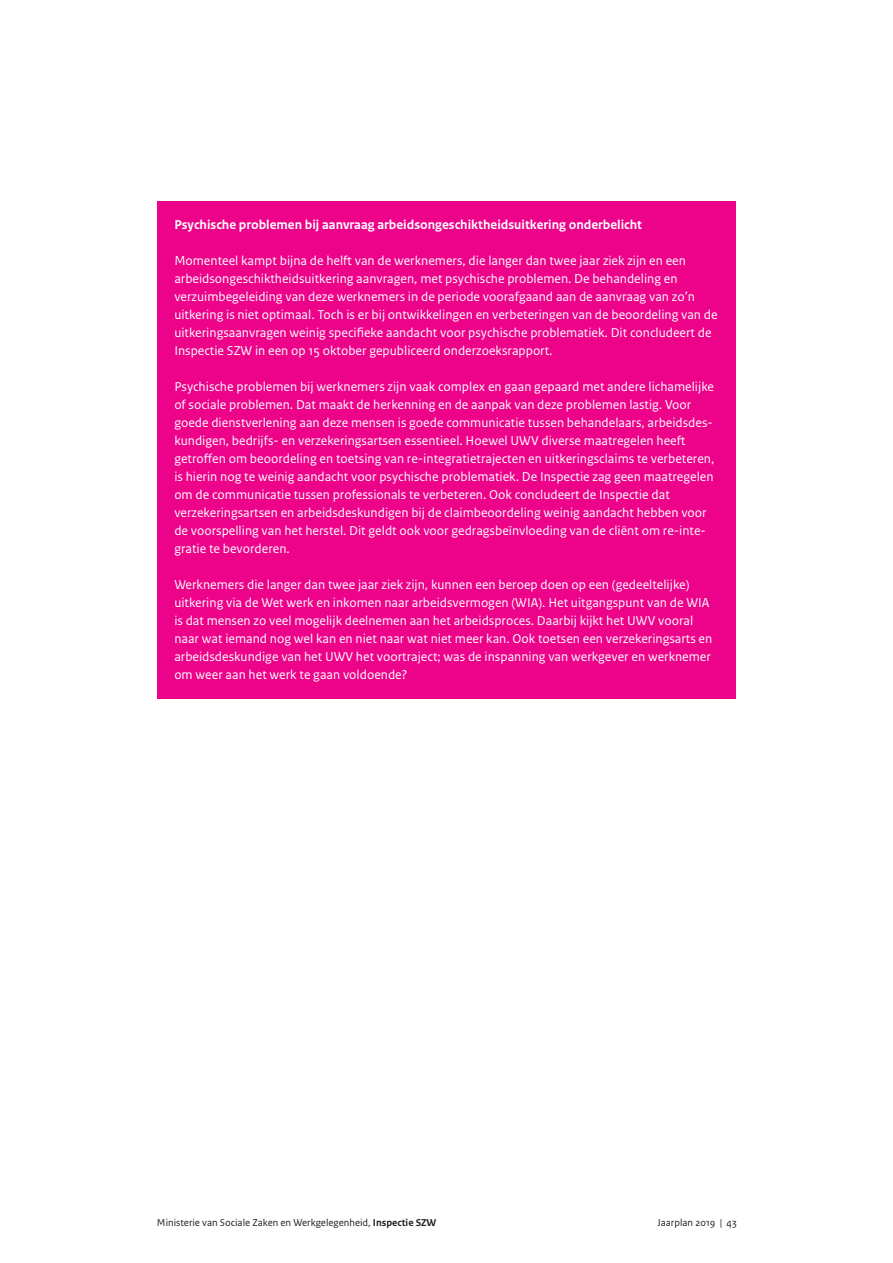
<style>
.page{position:relative;width:893px;height:1263px;background:#fff}
.page>*{position:absolute;margin:0;border:0;box-sizing:border-box;transform-origin:0 0}
._21_RO_Kader_Broodte{font:13.5px/18px "Rijksoverheid Sans Text";color:#fff}
._20_RO_Kader_Subkop{font:700 13.5px "Rijksoverheid Sans Text";color:#fff}
.t1{font:10.5px "Rijksoverheid Sans Text";color:#231f20}
.s1{font-weight:700}
</style>
<div class="page">
<div style="left:157px;top:201px;width:579px;height:30px;background:#ed028a"></div>
<div style="left:157px;top:219px;width:579px;height:47px;background:#ed028a"></div>
<div style="left:157px;top:237px;width:579px;height:137px;background:#ed028a"></div>
<div style="left:157px;top:363px;width:579px;height:209px;background:#ed028a"></div>
<div style="left:157px;top:561px;width:579px;height:137px;background:#ed028a"></div>
<p class="_20_RO_Kader_Subkop" style="left:174px;top:217px;width:469px">Psychische problemen bij aanvraag arbeidsongeschiktheidsuitkering onderbelicht</p>
<p class="_21_RO_Kader_Broodte" style="left:174px;top:252px;width:545px">Momenteel kampt bijna de helft van de werknemers, die langer dan twee jaar ziek zijn en een arbeidsongeschiktheidsuitkering aanvragen, met psychische problemen. De behandeling en verzuimbegeleiding van deze werknemers in de periode voorafgaand aan de aanvraag van zo’n uitkering is niet optimaal. Toch is er bij ontwikkelingen en verbeteringen van de beoordeling van de uitkeringsaanvragen weinig specifieke aandacht voor psychische problematiek. Dit concludeert de Inspectie SZW in een op 15 oktober gepubliceerd onderzoeksrapport.</p>
<p class="_21_RO_Kader_Broodte" style="left:174px;top:378px;width:541px">Psychische problemen bij werknemers zijn vaak complex en gaan gepaard met andere lichamelijke of sociale problemen. Dat maakt de herkenning en de aanpak van deze problemen lastig. Voor goede dienstverlening aan deze mensen is goede communicatie tussen behandelaars, arbeidsdes&shy;kundigen, bedrijfs- en verzekeringsartsen essentieel. Hoewel UWV diverse maatregelen heeft getroffen om beoordeling en toetsing van re-integratietrajecten en uitkeringsclaims te verbeteren, is hierin nog te weinig aandacht voor psychische problematiek. De Inspectie zag geen maatregelen om de communicatie tussen professionals te verbeteren. Ook concludeert de Inspectie dat verzekeringsartsen en arbeidsdeskundigen bij de claimbeoordeling weinig aandacht hebben voor de voorspelling van het herstel. Dit geldt ook voor gedragsbeïnvloeding van de cliënt om re-inte&shy;gratie te bevorderen.</p>
<p class="_21_RO_Kader_Broodte" style="left:174px;top:576px;width:539px">Werknemers die langer dan twee jaar ziek zijn, kunnen een beroep doen op een (gedeeltelijke) uitkering via de Wet werk en inkomen naar arbeidsvermogen (WIA). Het uitgangspunt van de WIA is dat mensen zo veel mogelijk deelnemen aan het arbeidsproces. Daarbij kijkt het UWV vooral naar wat iemand nog wel kan en niet naar wat niet meer kan. Ook toetsen een verzekeringsarts en arbeidsdeskundige van het UWV het voortraject; was de inspanning van werkgever en werknemer om weer aan het werk te gaan voldoende?</p>
<p class="t1" style="left:157px;top:1216px;width:281px">Ministerie van Sociale Zaken en Werkgelegenheid, <span class="s1">Inspectie SZW</span></p>
<p class="t1" style="left:657px;top:1216px;width:81px">Jaarplan 2019 | 43</p>
</div>
